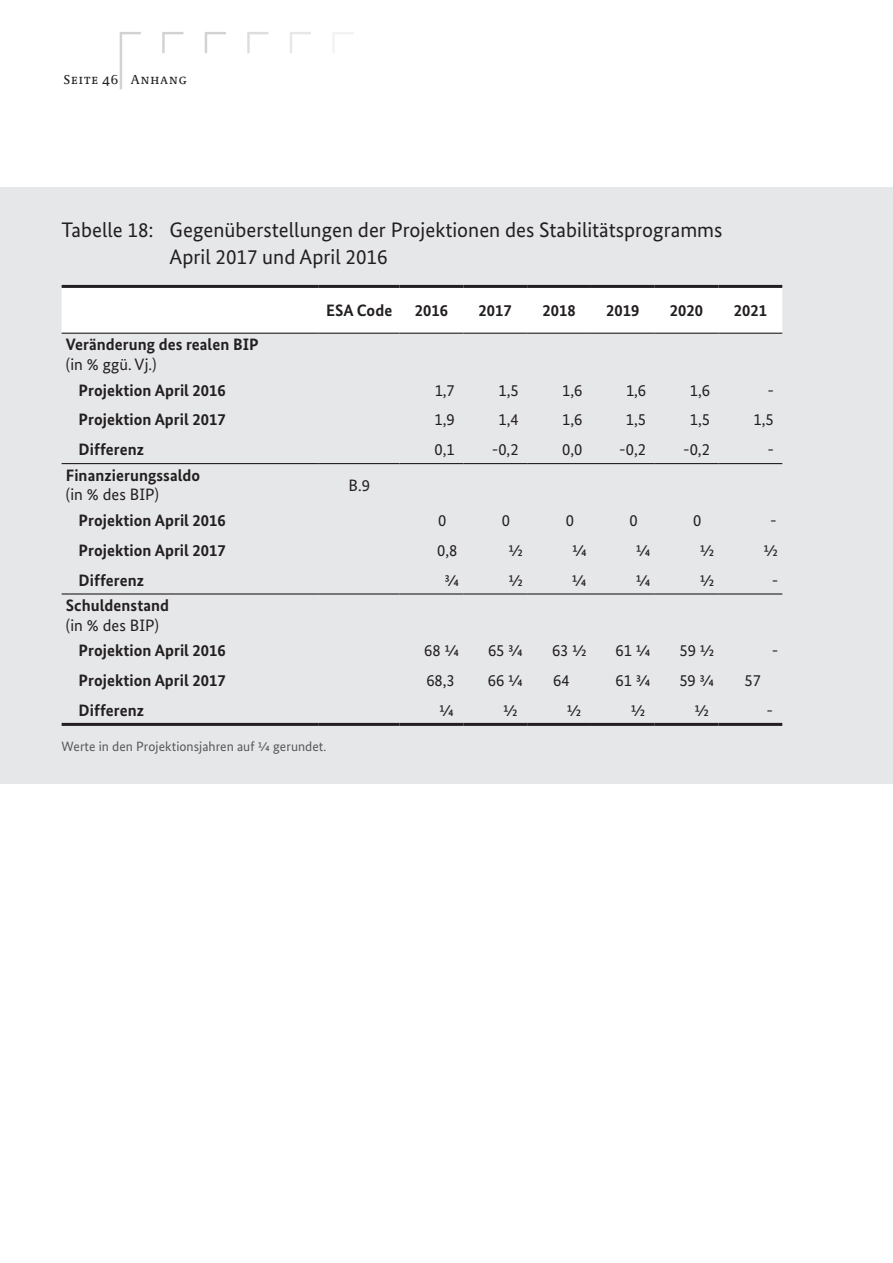
<style>
.page{position:relative;width:893px;height:1263px;background:#fff}
.page>*{position:absolute;margin:0;border:0;box-sizing:border-box;transform-origin:0 0}
.t1{font:21px/27px "Bundes Sans";color:#231f20}
.t2{font:700 16.5px "Bundes Sans";letter-spacing:.005em;color:#231f20}
.t3{font:16.5px "Bundes Sans";letter-spacing:.005em;color:#231f20}
.t4{font:13.5px "Bundes Sans";letter-spacing:.005em;color:#57585a}
.t5{font:13.5px "Neue Demos SC Os F";letter-spacing:.075em;color:#231f20}
</style>
<div class="page">
<svg style="left:120px;top:32px;width:21px;height:57px"></svg>
<svg style="left:162px;top:32px;width:21px;height:21px"></svg>
<svg style="left:205px;top:32px;width:21px;height:21px"></svg>
<svg style="left:247px;top:32px;width:21px;height:21px"></svg>
<svg style="left:290px;top:32px;width:21px;height:21px"></svg>
<svg style="left:333px;top:32px;width:20px;height:21px"></svg>
<div style="left:0;top:187px;width:893px;height:597px;background:#e6e7e9"></div>
<div style="left:62px;top:288px;width:720px;height:45px;background:#fff"></div>
<hr style="left:62px;top:285px;width:257px;height:3px;background:#231f20">
<hr style="left:319px;top:285px;width:81px;height:3px;background:#231f20">
<hr style="left:400px;top:285px;width:63px;height:3px;background:#231f20">
<hr style="left:463px;top:285px;width:64px;height:3px;background:#231f20">
<hr style="left:527px;top:285px;width:64px;height:3px;background:#231f20">
<hr style="left:591px;top:285px;width:64px;height:3px;background:#231f20">
<hr style="left:655px;top:285px;width:63px;height:3px;background:#231f20">
<hr style="left:718px;top:285px;width:64px;height:3px;background:#231f20">
<hr style="left:62px;top:463px;width:257px;height:1px;background:#231f20">
<hr style="left:319px;top:463px;width:81px;height:1px;background:#231f20">
<hr style="left:400px;top:463px;width:63px;height:1px;background:#231f20">
<hr style="left:463px;top:463px;width:64px;height:1px;background:#231f20">
<hr style="left:527px;top:463px;width:64px;height:1px;background:#231f20">
<hr style="left:591px;top:463px;width:64px;height:1px;background:#231f20">
<hr style="left:655px;top:463px;width:63px;height:1px;background:#231f20">
<hr style="left:718px;top:463px;width:64px;height:1px;background:#231f20">
<hr style="left:62px;top:593px;width:257px;height:1px;background:#231f20">
<hr style="left:319px;top:593px;width:81px;height:1px;background:#231f20">
<hr style="left:400px;top:593px;width:63px;height:1px;background:#231f20">
<hr style="left:463px;top:593px;width:64px;height:1px;background:#231f20">
<hr style="left:527px;top:593px;width:64px;height:1px;background:#231f20">
<hr style="left:591px;top:593px;width:64px;height:1px;background:#231f20">
<hr style="left:655px;top:593px;width:63px;height:1px;background:#231f20">
<hr style="left:718px;top:593px;width:64px;height:1px;background:#231f20">
<hr style="left:62px;top:723px;width:257px;height:3px;background:#231f20">
<hr style="left:319px;top:723px;width:81px;height:3px;background:#231f20">
<hr style="left:400px;top:723px;width:63px;height:3px;background:#231f20">
<hr style="left:463px;top:723px;width:64px;height:3px;background:#231f20">
<hr style="left:527px;top:723px;width:64px;height:3px;background:#231f20">
<hr style="left:591px;top:723px;width:64px;height:3px;background:#231f20">
<hr style="left:655px;top:723px;width:63px;height:3px;background:#231f20">
<hr style="left:718px;top:723px;width:64px;height:3px;background:#231f20">
<hr style="left:62px;top:333px;width:257px;height:1px;background:#231f20">
<hr style="left:319px;top:333px;width:81px;height:1px;background:#231f20">
<hr style="left:400px;top:333px;width:63px;height:1px;background:#231f20">
<hr style="left:463px;top:333px;width:64px;height:1px;background:#231f20">
<hr style="left:527px;top:333px;width:64px;height:1px;background:#231f20">
<hr style="left:591px;top:333px;width:64px;height:1px;background:#231f20">
<hr style="left:655px;top:333px;width:63px;height:1px;background:#231f20">
<hr style="left:718px;top:333px;width:64px;height:1px;background:#231f20">
<hr style="left:892px;top:189px;width:1px;height:1074px;background:#e6e7e9">
<p class="t5" style="left:64px;top:71px;width:124px">Seite 46 Anhang</p>
<p class="t1" style="left:170px;top:216px;width:554px;text-indent:-108px">Tabelle 18: Gegenüberstellungen der Projektionen des Stabilitätsprogramms<br>April 2017 und April 2016</p>
<p class="t2" style="left:326px;top:300px;width:68px">ESA Code</p>
<p class="t2" style="left:415px;top:300px;width:35px">2016</p>
<p class="t2" style="left:479px;top:300px;width:35px">2017</p>
<p class="t2" style="left:542px;top:300px;width:35px">2018</p>
<p class="t2" style="left:606px;top:300px;width:35px">2019</p>
<p class="t2" style="left:670px;top:300px;width:35px">2020</p>
<p class="t2" style="left:734px;top:300px;width:35px">2021</p>
<p class="t2" style="left:66px;top:334px;width:194px">Veränderung des realen BIP</p>
<p class="t3" style="left:66px;top:354px;width:92px">(in % ggü. Vj.)</p>
<p class="t2" style="left:79px;top:380px;width:149px">Projektion April 2016</p>
<p class="t3" style="left:435px;top:380px;width:22px">1,7</p>
<p class="t3" style="left:498px;top:380px;width:22px">1,5</p>
<p class="t3" style="left:562px;top:380px;width:22px">1,6</p>
<p class="t3" style="left:626px;top:380px;width:22px">1,6</p>
<p class="t3" style="left:690px;top:380px;width:22px">1,6</p>
<p class="t3" style="left:767px;top:380px;width:8px">-</p>
<p class="t2" style="left:79px;top:410px;width:149px">Projektion April 2017</p>
<p class="t3" style="left:435px;top:410px;width:22px">1,9</p>
<p class="t3" style="left:498px;top:410px;width:22px">1,4</p>
<p class="t3" style="left:562px;top:410px;width:22px">1,6</p>
<p class="t3" style="left:626px;top:410px;width:22px">1,5</p>
<p class="t3" style="left:690px;top:410px;width:22px">1,5</p>
<p class="t3" style="left:753px;top:410px;width:22px">1,5</p>
<p class="t2" style="left:79px;top:439px;width:67px">Differenz</p>
<p class="t3" style="left:435px;top:439px;width:22px">0,1</p>
<p class="t3" style="left:492px;top:439px;width:28px">-0,2</p>
<p class="t3" style="left:562px;top:439px;width:22px">0,0</p>
<p class="t3" style="left:619px;top:439px;width:28px">-0,2</p>
<p class="t3" style="left:683px;top:439px;width:28px">-0,2</p>
<p class="t3" style="left:767px;top:439px;width:8px">-</p>
<p class="t2" style="left:66px;top:465px;width:136px">Finanzierungssaldo</p>
<p class="t3" style="left:66px;top:485px;width:95px">(in % des BIP)</p>
<p class="t3" style="left:348px;top:475px;width:23px">B.9</p>
<p class="t2" style="left:79px;top:510px;width:149px">Projektion April 2016</p>
<p class="t3" style="left:438px;top:510px;width:10px">0</p>
<p class="t3" style="left:502px;top:510px;width:10px">0</p>
<p class="t3" style="left:566px;top:510px;width:10px">0</p>
<p class="t3" style="left:629px;top:510px;width:10px">0</p>
<p class="t3" style="left:693px;top:510px;width:10px">0</p>
<p class="t3" style="left:770px;top:510px;width:8px">-</p>
<p class="t2" style="left:79px;top:540px;width:149px">Projektion April 2017</p>
<p class="t3" style="left:437px;top:540px;width:22px">0,8</p>
<p class="t3" style="left:508px;top:540px;width:16px">½</p>
<p class="t3" style="left:572px;top:540px;width:16px">¼</p>
<p class="t3" style="left:636px;top:540px;width:16px">¼</p>
<p class="t3" style="left:700px;top:540px;width:16px">½</p>
<p class="t3" style="left:764px;top:540px;width:16px">½</p>
<p class="t2" style="left:79px;top:570px;width:67px">Differenz</p>
<p class="t3" style="left:444px;top:570px;width:16px">¾</p>
<p class="t3" style="left:508px;top:570px;width:16px">½</p>
<p class="t3" style="left:572px;top:570px;width:16px">¼</p>
<p class="t3" style="left:636px;top:570px;width:16px">¼</p>
<p class="t3" style="left:700px;top:570px;width:16px">½</p>
<p class="t3" style="left:772px;top:570px;width:8px">-</p>
<p class="t2" style="left:66px;top:595px;width:105px">Schuldenstand</p>
<p class="t3" style="left:66px;top:615px;width:95px">(in % des BIP)</p>
<p class="t2" style="left:79px;top:641px;width:149px">Projektion April 2016</p>
<p class="t3" style="left:424px;top:641px;width:36px">68 ¼</p>
<p class="t3" style="left:488px;top:641px;width:36px">65 ¾</p>
<p class="t3" style="left:552px;top:641px;width:36px">63 ½</p>
<p class="t3" style="left:616px;top:641px;width:36px">61 ¼</p>
<p class="t3" style="left:680px;top:641px;width:36px">59 ½</p>
<p class="t3" style="left:772px;top:641px;width:8px">-</p>
<p class="t2" style="left:79px;top:670px;width:149px">Projektion April 2017</p>
<p class="t3" style="left:426px;top:670px;width:30px">68,3</p>
<p class="t3" style="left:488px;top:670px;width:36px">66 ¼</p>
<p class="t3" style="left:553px;top:670px;width:18px">64</p>
<p class="t3" style="left:616px;top:670px;width:36px">61 ¾</p>
<p class="t3" style="left:679px;top:670px;width:36px">59 ¾</p>
<p class="t3" style="left:744px;top:670px;width:18px">57</p>
<p class="t2" style="left:79px;top:700px;width:67px">Differenz</p>
<p class="t3" style="left:439px;top:700px;width:16px">¼</p>
<p class="t3" style="left:503px;top:700px;width:16px">½</p>
<p class="t3" style="left:567px;top:700px;width:16px">½</p>
<p class="t3" style="left:631px;top:700px;width:16px">½</p>
<p class="t3" style="left:694px;top:700px;width:16px">½</p>
<p class="t3" style="left:766px;top:700px;width:8px">-</p>
<p class="t4" style="left:62px;top:738px;width:266px">Werte in den Projektionsjahren auf ¼ gerundet.</p>
</div>
